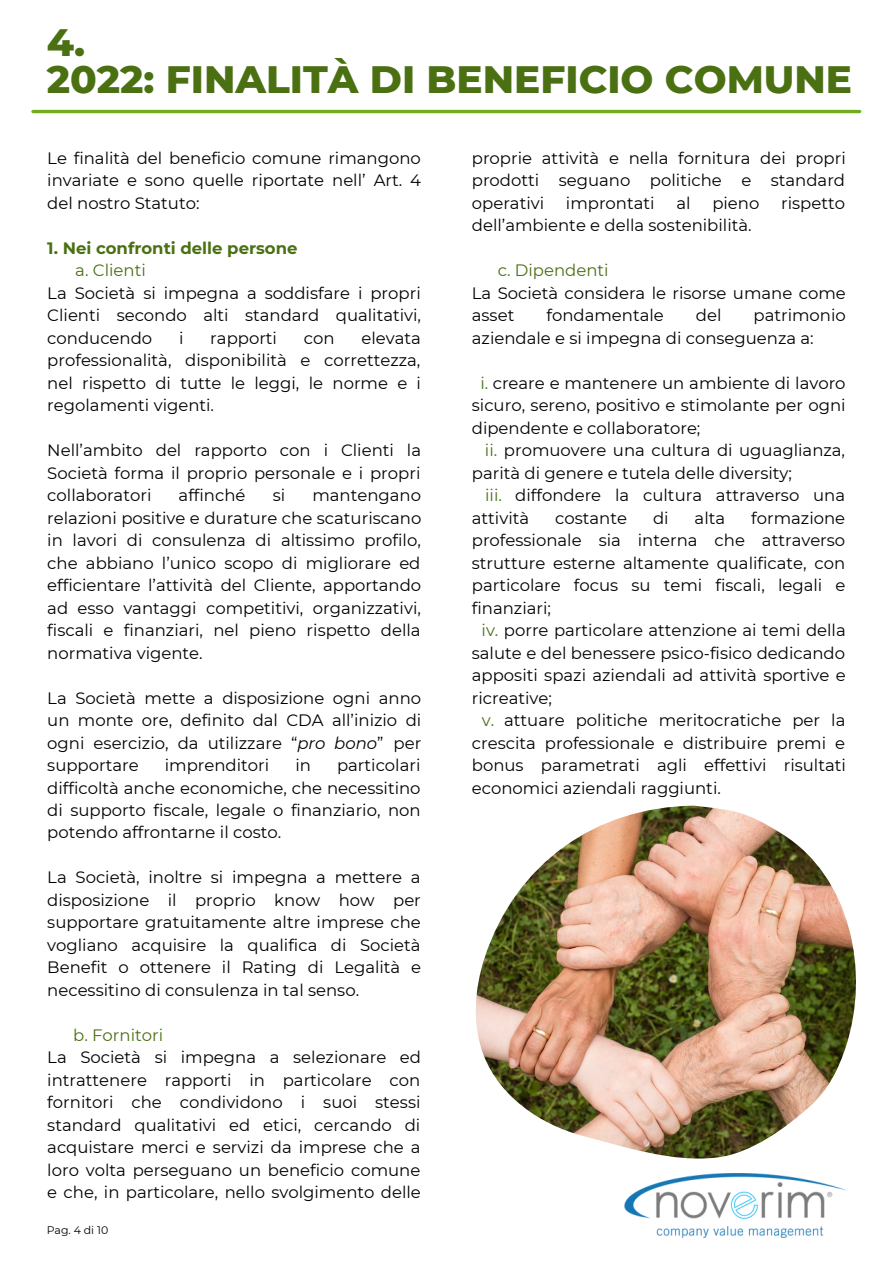
<style>
.page{position:relative;width:893px;height:1264px;background:#fff}
.page>*{position:absolute;margin:0;border:0;box-sizing:border-box;transform-origin:0 0}
.t1{font:800 39px "Montserrat";color:#4a7012}
.t2{font:16.5px/22.5px "Montserrat";color:#000;text-align:justify}
.t3{font:16.5px "Montserrat";color:#4a7012}
.t4{font:700 16.5px "Montserrat";color:#4a7012}
.t5{font:10.95px "Montserrat";color:#000}
.s1{font-style:italic}
.s2{color:#4a7012}
</style>
<div class="page">
<hr style="left:33px;top:110px;width:826px;height:3px;background:#72ab1c">
<img style="left:624px;top:1173px;width:222px;height:64px">
<img style="left:475px;top:805px;width:381px;height:353px">
<p class="t1" style="left:47px;top:18px;width:40px">4.</p>
<p class="t1" style="left:47px;top:56px;width:806px">2022: FINALITÀ DI BENEFICIO COMUNE</p>
<p class="t2" style="left:47px;top:146px;width:375px">Le finalità del beneficio comune rimangono invariate e sono quelle riportate nell’ Art. 4 del nostro Statuto:</p>
<p class="t4" style="left:47px;top:238px;width:252px">1. Nei confronti delle persone</p>
<p class="t3" style="left:75px;top:260px;width:72px">a. Clienti</p>
<p class="t2" style="left:47px;top:281px;width:375px">La Società si impegna a soddisfare i propri Clienti secondo alti standard qualitativi, conducendo</p>
<p class="t2" style="left:47px;top:326px;width:375px;text-indent:314px">elevata professionalità, disponibilità e correttezza, nel rispetto di tutte le leggi, le norme e i regolamenti vigenti.</p>
<p class="t2" style="left:47px;top:439px;width:375px">Nell’ambito del rapporto con i Clienti la Società forma il proprio personale e i propri collaboratori</p>
<p class="t2" style="left:179px;top:326px;width:6px">i</p>
<p class="t2" style="left:210px;top:326px;width:68px">rapporti</p>
<p class="t2" style="left:304px;top:326px;width:32px">con</p>
<p class="t2" style="left:179px;top:484px;width:68px">affinché</p>
<p class="t2" style="left:273px;top:484px;width:14px">si</p>
<p class="t2" style="left:47px;top:484px;width:375px;text-indent:265px">mantengano relazioni positive e durature che scaturiscano in lavori di consulenza di altissimo profilo, che abbiano l’unico scopo di migliorare ed efficientare l’attività del Cliente, apportando ad esso vantaggi competitivi, organizzativi, fiscali e finanziari, nel pieno rispetto della normativa vigente.</p>
<p class="t2" style="left:47px;top:686px;width:375px">La Società mette a disposizione ogni anno un monte ore, definito dal CDA all’inizio di ogni esercizio, da utilizzare “<span class="s1">pro bono</span>” per supportare</p>
<p class="t2" style="left:47px;top:753px;width:375px;text-indent:290px">particolari difficoltà anche economiche, che necessitino di supporto fiscale, legale o finanziario, non potendo affrontarne il costo.</p>
<p class="t2" style="left:47px;top:866px;width:375px">La Società, inoltre si impegna a mettere a disposizione il proprio know how per supportare gratuitamente altre imprese che vogliano acquisire la qualifica di Società Benefit o ottenere il Rating di Legalità e necessitino di consulenza in tal senso.</p>
<p class="t3" style="left:73px;top:1024px;width:91px">b. Fornitori</p>
<p class="t2" style="left:47px;top:1046px;width:375px">La Società si impegna a selezionare ed intrattenere rapporti in particolare con fornitori che condividono i suoi stessi standard qualitativi ed etici, cercando di acquistare merci e servizi da imprese che a loro volta perseguano un beneficio comune e che, in particolare, nello svolgimento delle</p>
<p class="t5" style="left:47px;top:1222px;width:63px">Pag. 4 di 10</p>
<p class="t2" style="left:165px;top:753px;width:106px">imprenditori</p>
<p class="t2" style="left:295px;top:753px;width:17px">in</p>
<p class="t2" style="left:472px;top:146px;width:375px">proprie attività e nella fornitura dei propri prodotti seguano politiche e standard operativi</p>
<p class="t2" style="left:566px;top:191px;width:90px">improntati</p>
<p class="t2" style="left:676px;top:191px;width:16px">al</p>
<p class="t2" style="left:712px;top:191px;width:49px">pieno</p>
<p class="t2" style="left:781px;top:191px;width:65px">rispetto</p>
<p class="t2" style="left:472px;top:214px;width:281px">dell’ambiente e della sostenibilità.</p>
<p class="t3" style="left:497px;top:260px;width:112px">c. Dipendenti</p>
<p class="t2" style="left:472px;top:281px;width:375px">La Società considera le risorse umane come asset</p>
<p class="t2" style="left:546px;top:304px;width:119px">fondamentale</p>
<p class="t2" style="left:695px;top:304px;width:27px">del</p>
<p class="t2" style="left:472px;top:304px;width:375px;text-indent:281px">patrimonio aziendale e si impegna di conseguenza a:</p>
<p class="t2" style="left:472px;top:371px;width:375px;text-indent:9px"><span class="s2">i.</span> creare e mantenere un ambiente di lavoro sicuro, sereno, positivo e stimolante per ogni dipendente e collaboratore;</p>
<p class="t2" style="left:472px;top:439px;width:375px;text-indent:13px"><span class="s2">ii.</span> promuovere una cultura di uguaglianza, parità di genere e tutela delle diversity;</p>
<p class="t2" style="left:472px;top:484px;width:375px;text-indent:13px"><span class="s2">iii.</span> diffondere la cultura attraverso una attività</p>
<p class="t2" style="left:472px;top:506px;width:375px;text-indent:279px">formazione professionale sia interna che attraverso strutture esterne altamente qualificate, con particolare focus su temi fiscali, legali e finanziari;</p>
<p class="t2" style="left:472px;top:619px;width:375px;text-indent:10px"><span class="s2">iv.</span> porre particolare attenzione ai temi della salute e del benessere psico-fisico dedicando appositi spazi aziendali ad attività sportive e ricreative;</p>
<p class="t2" style="left:472px;top:709px;width:375px;text-indent:10px"><span class="s2">v.</span> attuare politiche meritocratiche per la crescita professionale e distribuire premi e bonus parametrati agli effettivi risultati economici aziendali raggiunti.</p>
<p class="t2" style="left:555px;top:506px;width:73px">costante</p>
<p class="t2" style="left:653px;top:506px;width:17px">di</p>
<p class="t2" style="left:694px;top:506px;width:32px">alta</p>
</div>
